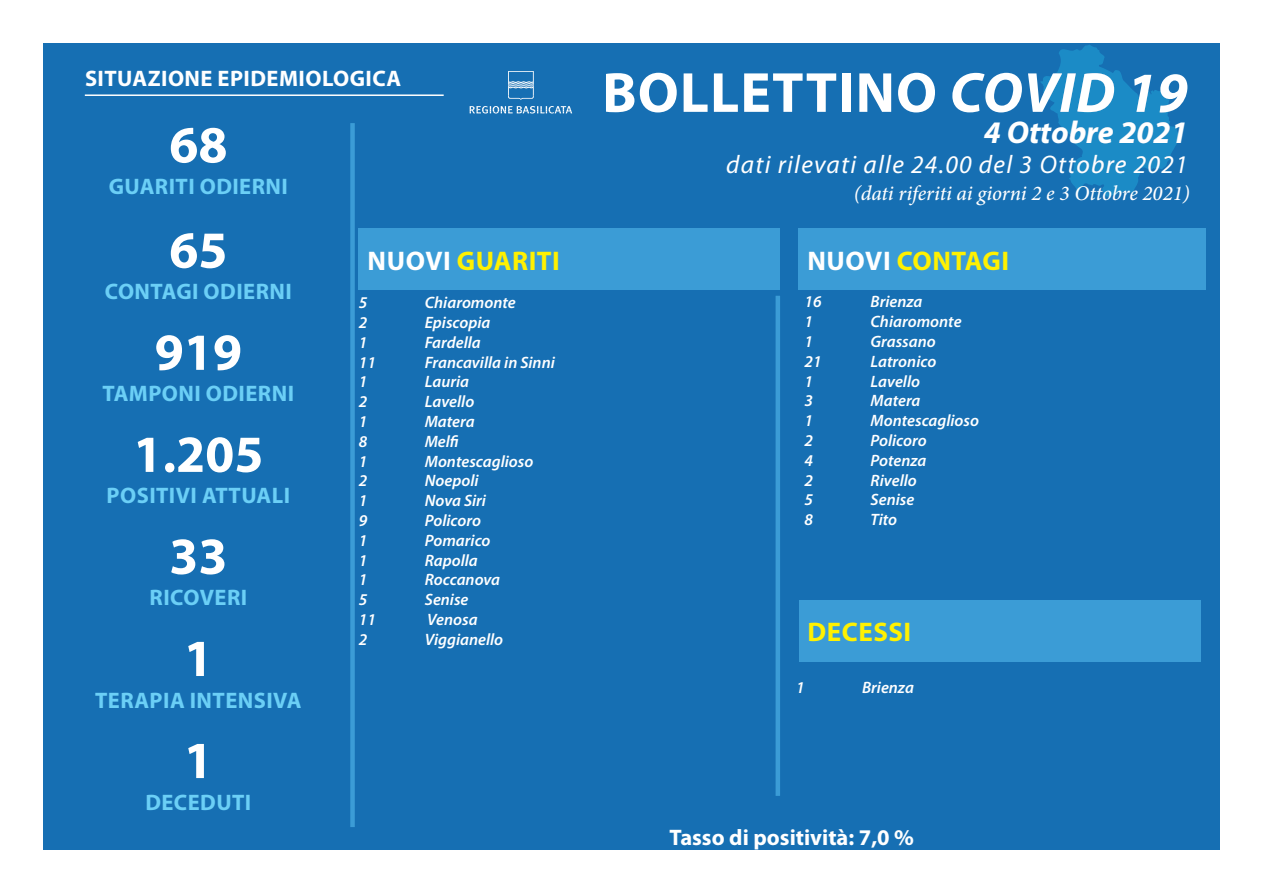
<style>
.page{position:relative;width:1263px;height:893px;background:#fff}
.page>*{position:absolute;margin:0;border:0;box-sizing:border-box;transform-origin:0 0}
.t1{font:700 57px "Myriad Pro";letter-spacing:.02em;color:#fff}
.t2{font:700 52.5px "Myriad Pro";color:#fff}
.t3{font:italic 700 31.5px "Myriad Pro";color:#fff}
.t4{font:700 27px "Myriad Pro";letter-spacing:.02em;color:#fff101}
.t5{font:italic 25.5px "Myriad Pro";letter-spacing:.05em;color:#fff}
.t6{font:700 22.5px "Myriad Pro";letter-spacing:.02em;color:#6bcff6}
.FIletto_inferiore{font:700 22.5px "Myriad Pro";letter-spacing:.02em;color:#fff}
.FIletto_inferiore-2{font:700 22.5px "Myriad Pro";color:#fff}
.t7{font:italic 500 21px "Minion Pro";letter-spacing:-.005em;color:#fff}
.t8{font:italic 600 16.5px "Myriad Pro";color:#fff}
.s1{font-style:italic}
.s2{color:#fff}
</style>
<div class="page">
<div style="left:43px;top:43px;width:1177px;height:807px;background:#166fb3"></div>
<div style="left:350px;top:123px;width:5px;height:704px;background:#3b9cd6"></div>
<hr style="left:85px;top:94px;width:359px;height:2px;background:#fff">
<svg style="left:1040px;top:45px;width:142px;height:152px"></svg>
<div style="left:359px;top:228px;width:421px;height:62px;background:#3b9cd6"></div>
<div style="left:799px;top:228px;width:407px;height:62px;background:#3b9cd6"></div>
<svg style="left:508px;top:71px;width:26px;height:29px"></svg>
<svg style="left:470px;top:106px;width:102px;height:8px"></svg>
<div style="left:799px;top:600px;width:401px;height:62px;background:#3b9cd6"></div>
<div style="left:775px;top:296px;width:5px;height:500px;background:#3b9cd6"></div>
<p class="FIletto_inferiore" style="left:85px;top:64px;width:318px">SITUAZIONE EPIDEMIOLOGICA</p>
<p class="t2" style="left:169px;top:111px;width:60px">68</p>
<p class="t6" style="left:109px;top:172px;width:181px">GUARITI ODIERNI</p>
<p class="t1" style="left:602px;top:55px;width:587px">BOLLETTINO <span class="s1">COVID 19</span></p>
<p class="t3" style="left:984px;top:112px;width:205px">4 Ottobre 2021</p>
<p class="t5" style="left:726px;top:149px;width:463px">dati rilevati alle 24.00 del 3 Ottobre 2021</p>
<p class="t7" style="left:854px;top:179px;width:338px">(dati riferiti ai giorni 2 e 3 Ottobre 2021)</p>
<p class="t2" style="left:169px;top:216px;width:60px">65</p>
<p class="t6" style="left:105px;top:277px;width:188px">CONTAGI ODIERNI</p>
<p class="t2" style="left:155px;top:318px;width:89px">919</p>
<p class="t6" style="left:103px;top:379px;width:193px">TAMPONI ODIERNI</p>
<p class="t2" style="left:133px;top:420px;width:132px">1.205</p>
<p class="t6" style="left:107px;top:481px;width:185px">POSITIVI ATTUALI</p>
<p class="t2" style="left:169px;top:522px;width:60px">33</p>
<p class="t6" style="left:150px;top:583px;width:99px">RICOVERI</p>
<p class="t2" style="left:184px;top:624px;width:31px">1</p>
<p class="t6" style="left:95px;top:685px;width:208px">TERAPIA INTENSIVA</p>
<p class="t2" style="left:184px;top:726px;width:31px">1</p>
<p class="t6" style="left:145px;top:787px;width:107px">DECEDUTI</p>
<p class="t4" style="left:368px;top:243px;width:194px"><span class="s2">NUOVI</span> GUARITI</p>
<p class="t4" style="left:807px;top:243px;width:203px"><span class="s2">NUOVI</span> CONTAGI</p>
<p class="t8" style="left:359px;top:292px;width:10px">5</p>
<p class="t8" style="left:425px;top:292px;width:93px">Chiaromonte</p>
<p class="t8" style="left:359px;top:312px;width:10px">2</p>
<p class="t8" style="left:425px;top:312px;width:67px">Episcopia</p>
<p class="t8" style="left:359px;top:332px;width:10px">1</p>
<p class="t8" style="left:425px;top:332px;width:58px">Fardella</p>
<p class="t8" style="left:359px;top:351px;width:19px">11</p>
<p class="t8" style="left:425px;top:351px;width:132px">Francavilla in Sinni</p>
<p class="t8" style="left:359px;top:371px;width:10px">1</p>
<p class="t8" style="left:425px;top:371px;width:46px">Lauria</p>
<p class="t8" style="left:359px;top:391px;width:10px">2</p>
<p class="t8" style="left:425px;top:391px;width:51px">Lavello</p>
<p class="t8" style="left:359px;top:411px;width:10px">1</p>
<p class="t8" style="left:425px;top:411px;width:51px">Matera</p>
<p class="t8" style="left:359px;top:431px;width:10px">8</p>
<p class="t8" style="left:425px;top:431px;width:36px">Melfi</p>
<p class="t8" style="left:359px;top:450px;width:10px">1</p>
<p class="t8" style="left:425px;top:450px;width:110px">Montescaglioso</p>
<p class="t8" style="left:359px;top:470px;width:10px">2</p>
<p class="t8" style="left:425px;top:470px;width:55px">Noepoli</p>
<p class="t8" style="left:359px;top:490px;width:10px">1</p>
<p class="t8" style="left:425px;top:490px;width:63px">Nova Siri</p>
<p class="t8" style="left:359px;top:510px;width:10px">9</p>
<p class="t8" style="left:425px;top:510px;width:58px">Policoro</p>
<p class="t8" style="left:359px;top:530px;width:10px">1</p>
<p class="t8" style="left:425px;top:530px;width:67px">Pomarico</p>
<p class="t8" style="left:359px;top:549px;width:10px">1</p>
<p class="t8" style="left:425px;top:549px;width:55px">Rapolla</p>
<p class="t8" style="left:359px;top:569px;width:10px">1</p>
<p class="t8" style="left:425px;top:569px;width:77px">Roccanova</p>
<p class="t8" style="left:359px;top:589px;width:10px">5</p>
<p class="t8" style="left:425px;top:589px;width:45px">Senise</p>
<p class="t8" style="left:359px;top:609px;width:19px">11</p>
<p class="t8" style="left:427px;top:609px;width:52px">Venosa</p>
<p class="t8" style="left:359px;top:629px;width:10px">2</p>
<p class="t8" style="left:425px;top:629px;width:80px">Viggianello</p>
<p class="t8" style="left:804px;top:291px;width:19px">16</p>
<p class="t8" style="left:870px;top:291px;width:54px">Brienza</p>
<p class="t8" style="left:804px;top:311px;width:10px">1</p>
<p class="t8" style="left:870px;top:311px;width:93px">Chiaromonte</p>
<p class="t8" style="left:804px;top:331px;width:10px">1</p>
<p class="t8" style="left:870px;top:331px;width:67px">Grassano</p>
<p class="t8" style="left:804px;top:351px;width:19px">21</p>
<p class="t8" style="left:870px;top:351px;width:67px">Latronico</p>
<p class="t8" style="left:804px;top:371px;width:10px">1</p>
<p class="t8" style="left:870px;top:371px;width:51px">Lavello</p>
<p class="t8" style="left:804px;top:390px;width:10px">3</p>
<p class="t8" style="left:870px;top:390px;width:51px">Matera</p>
<p class="t8" style="left:804px;top:410px;width:10px">1</p>
<p class="t8" style="left:870px;top:410px;width:110px">Montescaglioso</p>
<p class="t8" style="left:804px;top:430px;width:10px">2</p>
<p class="t8" style="left:870px;top:430px;width:58px">Policoro</p>
<p class="t8" style="left:804px;top:450px;width:10px">4</p>
<p class="t8" style="left:870px;top:450px;width:58px">Potenza</p>
<p class="t8" style="left:804px;top:470px;width:10px">2</p>
<p class="t8" style="left:870px;top:470px;width:48px">Rivello</p>
<p class="t8" style="left:804px;top:489px;width:10px">5</p>
<p class="t8" style="left:870px;top:489px;width:45px">Senise</p>
<p class="t8" style="left:804px;top:509px;width:10px">8</p>
<p class="t8" style="left:870px;top:509px;width:28px">Tito</p>
<p class="t4" style="left:807px;top:614px;width:105px">DECESSI</p>
<p class="t8" style="left:796px;top:676px;width:10px">1</p>
<p class="t8" style="left:862px;top:676px;width:54px">Brienza</p>
<p class="FIletto_inferiore-2" style="left:669px;top:822px;width:246px">Tasso di positività: 7,0 %</p>
</div>
